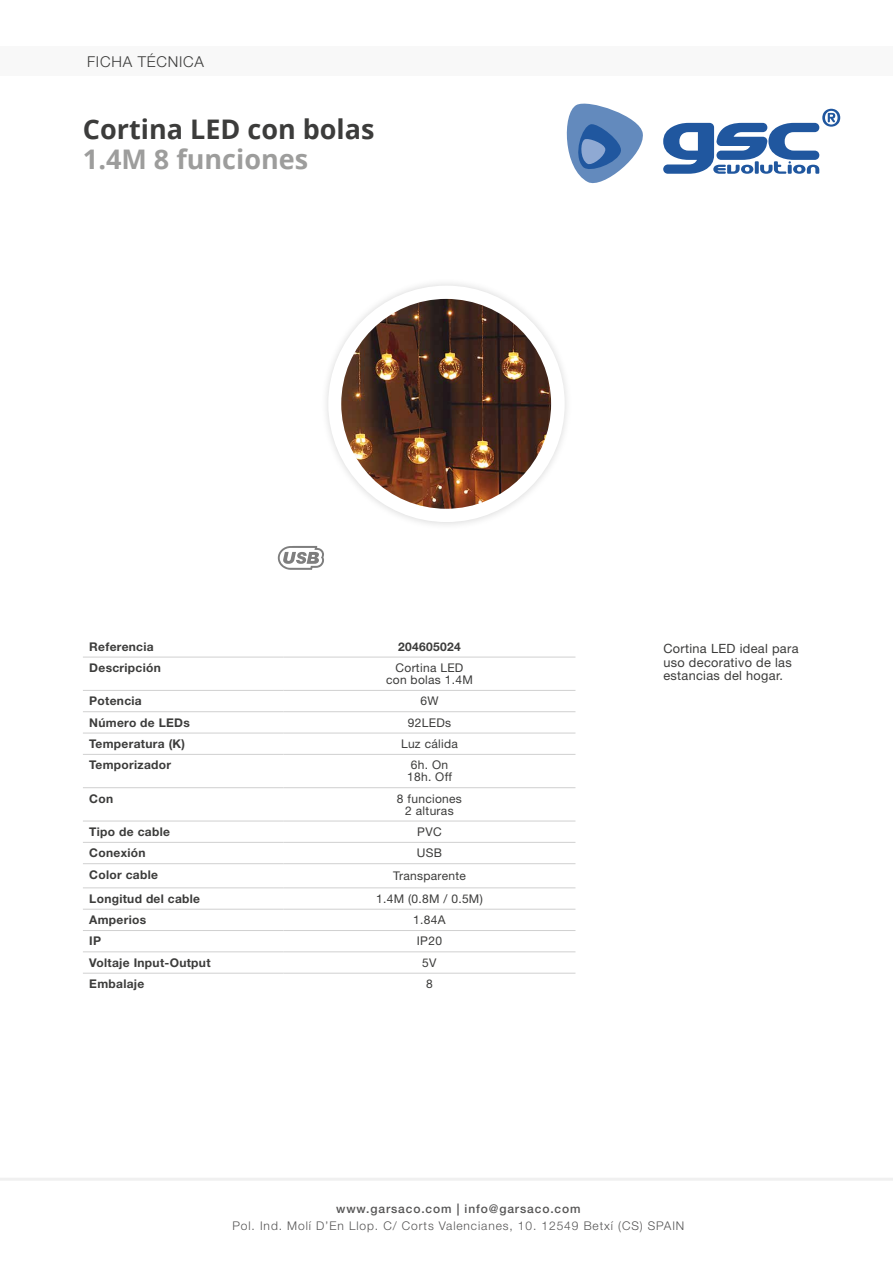
<style>
.page{position:relative;width:893px;height:1263px;background:#fff}
.page>*{position:absolute;margin:0;border:0;box-sizing:border-box;transform-origin:0 0}
.t1{font:700 27px "Open Sans";color:#3c3c3b}
.t2{font:700 27px "Open Sans";color:#9d9d9c}
.t3{font:300 15px "Helvetica Neue LT Std";letter-spacing:.05em;color:#3c3c3b}
.t4{font:12.75px/13.5px "Helvetica Neue LT Std";letter-spacing:.025em;color:#3c3c3b}
.t5{font:700 12px "Helvetica Neue LT Std";letter-spacing:.025em;color:#3c3c3b}
.t6{font:12px/12px "Helvetica Neue LT Std";letter-spacing:.025em;color:#3c3c3b;text-align:center}
.t7{font:300 12px "Helvetica Neue LT Std";letter-spacing:.075em;color:#565555}
.t8{font:500 12px "Helvetica Neue LT Std";letter-spacing:.075em;color:#565555}
</style>
<div class="page">
<svg style="left:663px;top:109px;width:177px;height:65px"></svg>
<svg style="left:566px;top:103px;width:77px;height:81px"></svg>
<hr style="left:0;top:1178px;width:893px;height:3px;background:#f0f0f0">
<div style="left:0;top:47px;width:893px;height:29px;background:#f8f8f8"></div>
<hr style="left:83px;top:711px;width:200px;height:1px;background:#d0d0d0">
<hr style="left:283px;top:711px;width:292px;height:1px;background:#d0d0d0">
<hr style="left:83px;top:733px;width:200px;height:1px;background:#d0d0d0">
<hr style="left:283px;top:733px;width:292px;height:1px;background:#d0d0d0">
<hr style="left:83px;top:754px;width:200px;height:1px;background:#d0d0d0">
<hr style="left:283px;top:754px;width:292px;height:1px;background:#d0d0d0">
<hr style="left:83px;top:787px;width:200px;height:1px;background:#d0d0d0">
<hr style="left:283px;top:787px;width:292px;height:1px;background:#d0d0d0">
<hr style="left:83px;top:821px;width:200px;height:1px;background:#d0d0d0">
<hr style="left:283px;top:821px;width:292px;height:1px;background:#d0d0d0">
<hr style="left:83px;top:842px;width:200px;height:1px;background:#d0d0d0">
<hr style="left:283px;top:842px;width:292px;height:1px;background:#d0d0d0">
<hr style="left:83px;top:863px;width:200px;height:1px;background:#d0d0d0">
<hr style="left:283px;top:863px;width:292px;height:1px;background:#d0d0d0">
<hr style="left:83px;top:887px;width:200px;height:1px;background:#d0d0d0">
<hr style="left:283px;top:887px;width:292px;height:1px;background:#d0d0d0">
<hr style="left:83px;top:909px;width:200px;height:1px;background:#d0d0d0">
<hr style="left:283px;top:909px;width:292px;height:1px;background:#d0d0d0">
<hr style="left:83px;top:930px;width:200px;height:1px;background:#d0d0d0">
<hr style="left:283px;top:930px;width:292px;height:1px;background:#d0d0d0">
<hr style="left:83px;top:951px;width:200px;height:1px;background:#d0d0d0">
<hr style="left:283px;top:951px;width:292px;height:1px;background:#d0d0d0">
<hr style="left:83px;top:973px;width:200px;height:1px;background:#d0d0d0">
<hr style="left:283px;top:973px;width:292px;height:1px;background:#d0d0d0">
<hr style="left:83px;top:657px;width:200px;height:1px;background:#d0d0d0">
<hr style="left:283px;top:657px;width:292px;height:1px;background:#d0d0d0">
<hr style="left:83px;top:690px;width:200px;height:1px;background:#d0d0d0">
<hr style="left:283px;top:690px;width:292px;height:1px;background:#d0d0d0">
<div style="left:320px;top:278px;width:253px;height:252px;background:#000;opacity:.15"></div>
<div style="left:328px;top:286px;width:237px;height:236px;background:#fff;border-radius:50%"></div>
<img style="left:341px;top:299px;width:210px;height:210px;border-radius:105px">
<svg style="left:278px;top:546px;width:46px;height:24px"></svg>
<p class="t3" style="left:87px;top:52px;width:118px">FICHA TÉCNICA</p>
<h1 class="t1" style="left:83px;top:110px;width:293px">Cortina LED con bolas</h1>
<h1 class="t2" style="left:83px;top:140px;width:227px">1.4M 8 funciones</h1>
<p class="t5" style="left:89px;top:639px;width:66px">Referencia</p>
<p class="t5" style="left:398px;top:639px;width:64px">204605024</p>
<p class="t5" style="left:89px;top:660px;width:73px">Descripción</p>
<p class="t6" style="left:386px;top:662px;width:88px">Cortina LED con bolas 1.4M</p>
<p class="t5" style="left:89px;top:694px;width:54px">Potencia</p>
<p class="t6" style="left:420px;top:695px;width:20px">6W</p>
<p class="t5" style="left:89px;top:715px;width:102px">Número de LEDs</p>
<p class="t6" style="left:408px;top:716px;width:45px">92LEDs</p>
<p class="t5" style="left:89px;top:736px;width:97px">Temperatura (K)</p>
<p class="t6" style="left:401px;top:737px;width:58px">Luz cálida</p>
<p class="t5" style="left:89px;top:758px;width:83px">Temporizador</p>
<p class="t6" style="left:407px;top:759px;width:46px">6h. On<br>18h. Off</p>
<p class="t5" style="left:89px;top:791px;width:25px">Con</p>
<p class="t6" style="left:397px;top:792px;width:67px">8 funciones<br>2 alturas</p>
<p class="t5" style="left:89px;top:824px;width:82px">Tipo de cable</p>
<p class="t6" style="left:417px;top:825px;width:26px">PVC</p>
<p class="t5" style="left:89px;top:846px;width:58px">Conexión</p>
<p class="t6" style="left:417px;top:847px;width:27px">USB</p>
<p class="t5" style="left:89px;top:867px;width:70px">Color cable</p>
<p class="t6" style="left:393px;top:870px;width:74px">Transparente</p>
<p class="t5" style="left:89px;top:891px;width:112px">Longitud del cable</p>
<p class="t6" style="left:376px;top:892px;width:108px">1.4M (0.8M / 0.5M)</p>
<p class="t5" style="left:89px;top:912px;width:58px">Amperios</p>
<p class="t6" style="left:413px;top:914px;width:34px">1.84A</p>
<p class="t5" style="left:89px;top:934px;width:13px">IP</p>
<p class="t6" style="left:417px;top:935px;width:27px">IP20</p>
<p class="t5" style="left:89px;top:955px;width:123px">Voltaje Input-Output</p>
<p class="t6" style="left:422px;top:956px;width:16px">5V</p>
<p class="t5" style="left:89px;top:976px;width:57px">Embalaje</p>
<p class="t6" style="left:426px;top:978px;width:8px">8</p>
<p class="t4" style="left:663px;top:642px;width:137px">Cortina LED ideal para uso decorativo de las estancias del hogar.</p>
<p class="t8" style="left:336px;top:1202px;width:246px">www.garsaco.com | info@garsaco.com</p>
<p class="t7" style="left:232px;top:1218px;width:453px">Pol. Ind. Molí D’En Llop. C/ Corts Valencianes, 10. 12549 Betxí (CS) SPAIN</p>
</div>
